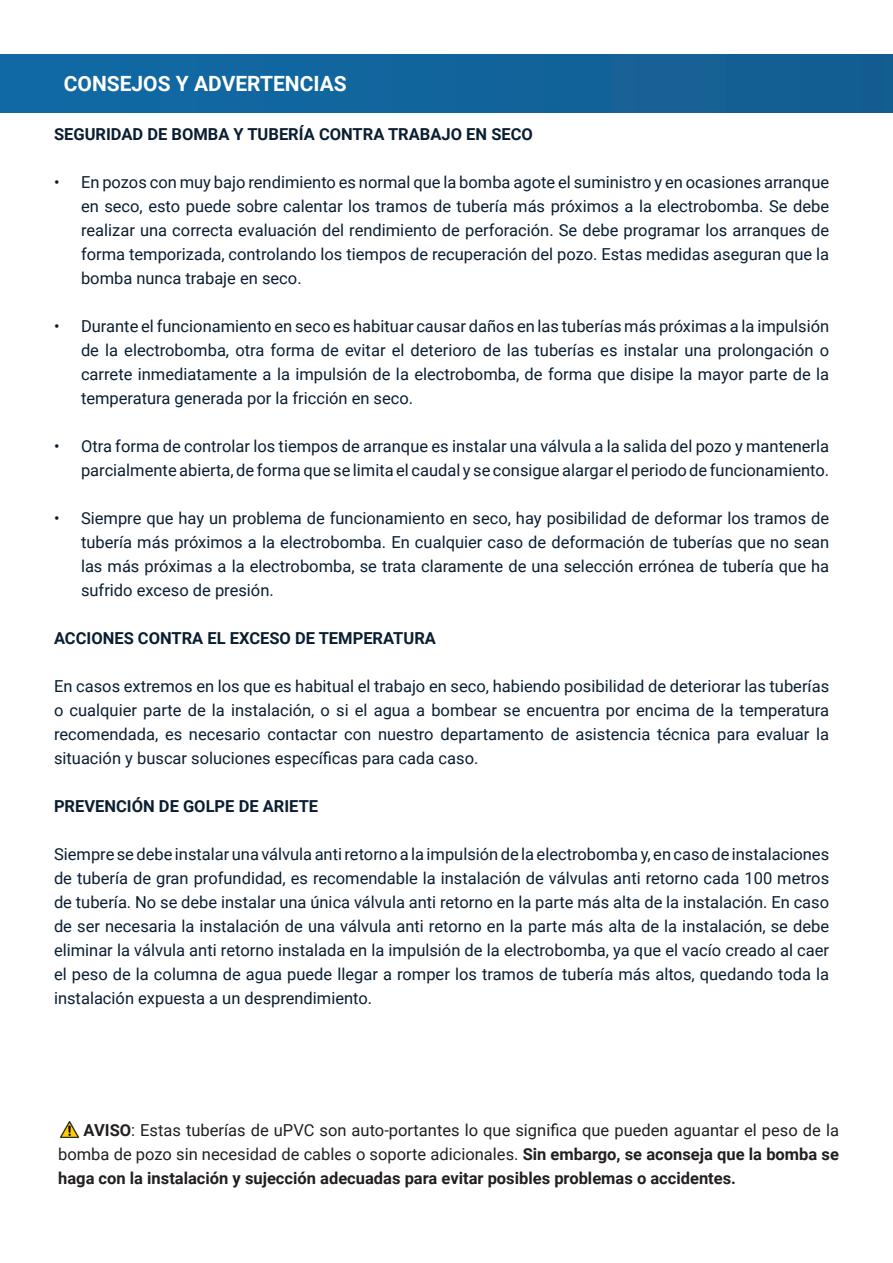
<style>
.page{position:relative;width:893px;height:1263px;background:#fff}
.page>*{position:absolute;margin:0;border:0;box-sizing:border-box;transform-origin:0 0}
.t1{font:700 21px "Roboto";color:#fff}
.t2{font:16.5px/24px "Roboto";color:#0a1e31;text-align:justify}
.t3{font:16.5px/24px "Roboto";color:#231f20;text-align:justify}
.t4{font:700 16.5px "Roboto";color:#0a1e31}
.s1{font-weight:700}
</style>
<div class="page">
<div style="left:0;top:54px;width:893px;height:58px;background:#11649c"></div>
<img style="left:60px;top:1121px;width:18px;height:16px">
<p class="t1" style="left:64px;top:69px;width:285px">CONSEJOS Y ADVERTENCIAS</p>
<p class="t4" style="left:54px;top:123px;width:480px">SEGURIDAD DE BOMBA Y TUBERÍA CONTRA TRABAJO EN SECO</p>
<p class="t2" style="left:81px;top:169px;width:750px;text-indent:-27px">• En pozos con muy bajo rendimiento es normal que la bomba agote el suministro y en ocasiones arranque en seco, esto puede sobre calentar los tramos de tubería más próximos a la electrobomba. Se debe realizar una correcta evaluación del rendimiento de perforación. Se debe programar los arranques de forma temporizada, controlando los tiempos de recuperación del pozo. Estas medidas aseguran que la bomba nunca trabaje en seco.</p>
<p class="t2" style="left:81px;top:313px;width:750px;text-indent:-27px">• Durante el funcionamiento en seco es habituar causar daños en las tuberías más próximas a la impulsión de la electrobomba, otra forma de evitar el deterioro de las tuberías es instalar una prolongación o carrete inmediatamente a la impulsión de la electrobomba, de forma que disipe la mayor parte de la temperatura generada por la fricción en seco.</p>
<p class="t2" style="left:54px;top:433px;width:777px;text-align:right">• Otra forma de controlar los tiempos de arranque es instalar una válvula a la salida del pozo y mantenerla parcialmente abierta, de forma que se limita el caudal y se consigue alargar el periodo de funcionamiento.</p>
<p class="t2" style="left:81px;top:505px;width:750px;text-indent:-27px">• Siempre que hay un problema de funcionamiento en seco, hay posibilidad de deformar los tramos de tubería más próximos a la electrobomba. En cualquier caso de deformación de tuberías que no sean las más próximas a la electrobomba, se trata claramente de una selección errónea de tubería que ha sufrido exceso de presión.</p>
<p class="t4" style="left:54px;top:627px;width:383px">ACCIONES CONTRA EL EXCESO DE TEMPERATURA</p>
<p class="t2" style="left:54px;top:673px;width:777px">En casos extremos en los que es habitual el trabajo en seco, habiendo posibilidad de deteriorar las tuberías o cualquier parte de la instalación, o si el agua a bombear se encuentra por encima de la temperatura recomendada, es necesario contactar con nuestro departamento de asistencia técnica para evaluar la situación y buscar soluciones específicas para cada caso.</p>
<p class="t4" style="left:54px;top:795px;width:266px">PREVENCIÓN DE GOLPE DE ARIETE</p>
<p class="t2" style="left:54px;top:841px;width:777px">Siempre se debe instalar una válvula anti retorno a la impulsión de la electrobomba y, en caso de instalaciones de tubería de gran profundidad, es recomendable la instalación de válvulas anti retorno cada 100 metros de tubería. No se debe instalar una única válvula anti retorno en la parte más alta de la instalación. En caso de ser necesaria la instalación de una válvula anti retorno en la parte más alta de la instalación, se debe eliminar la válvula anti retorno instalada en la impulsión de la electrobomba, ya que el vacío creado al caer el peso de la columna de agua puede llegar a romper los tramos de tubería más altos, quedando toda la instalación expuesta a un desprendimiento.</p>
<p class="t3" style="left:58px;top:1117px;width:782px;text-indent:25px"><span class="s1">AVISO</span>: Estas tuberías de uPVC son auto-portantes lo que significa que pueden aguantar el peso de la bomba de pozo sin necesidad de cables o soporte adicionales. <span class="s1">Sin embargo, se aconseja que la bomba se haga con la instalación y sujección adecuadas para evitar posibles problemas o accidentes.</span></p>
</div>
